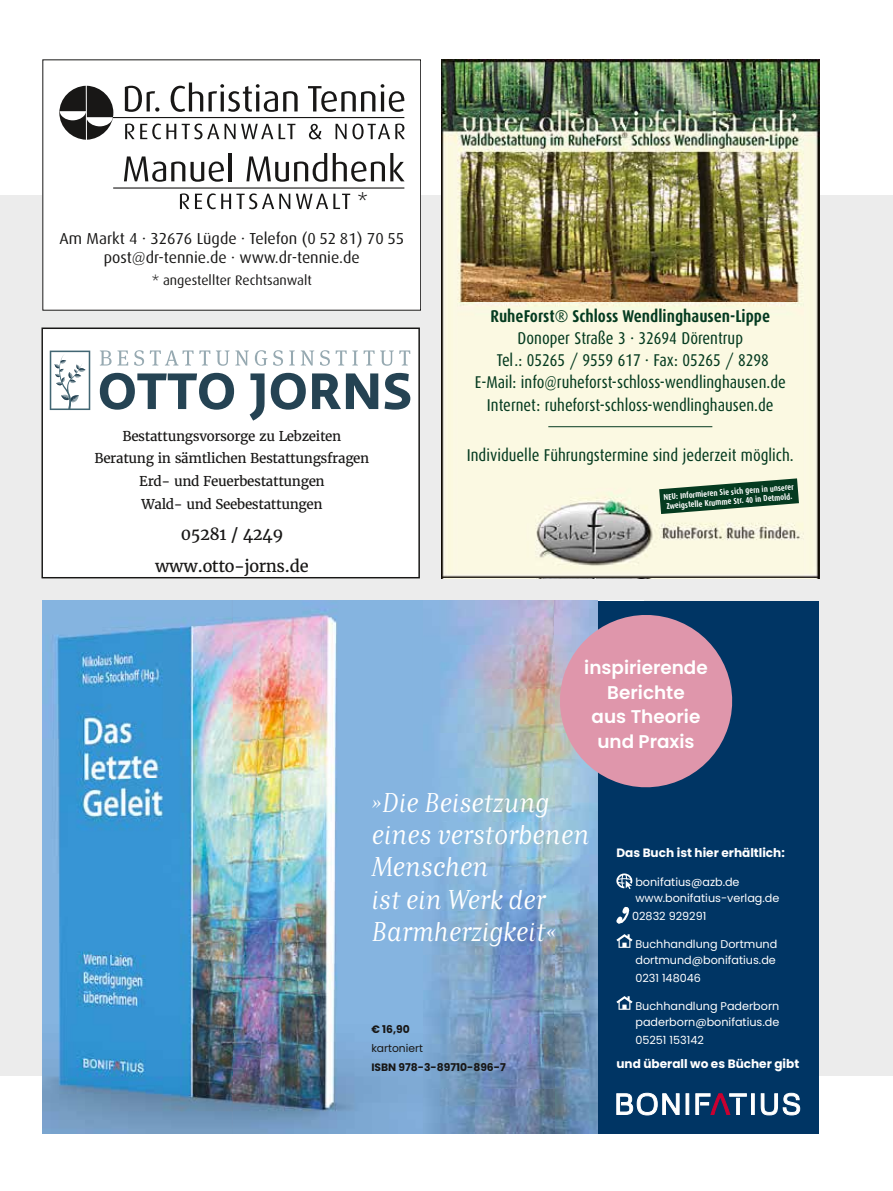
<style>
.page{position:relative;width:893px;height:1191px;background:#fff}
.page>*{position:absolute;margin:0;border:0;box-sizing:border-box;transform-origin:0 0}
.t1{font:italic 26.85px/32.2px "Matrix IIOT";color:#fff}
.t2{font:19.05px "Sari";color:#181716}
.t3{font:600 18.45px/24.5px "Poppins";color:#fff;text-align:center}
.t4{font:17.1px/22.5px "Dax Condensed";color:#053b20;text-align:center}
.t5{font:700 17.1px "Dax Condensed";color:#053b20}
.t6{font:16.5px/31.5px "Merriweather";letter-spacing:-.025em;color:#181716;text-align:center}
.t7{font:15.9px/19px "Dax";color:#181716;text-align:center}
.t8{font:13.8px "Dax";color:#181716}
.t9{font:13.5px/22.5px "Merriweather";letter-spacing:-.025em;color:#181716;text-align:center}
.t10{font:700 12.15px "Poppins";color:#fff}
.t11{font:11.25px/16.4px "Poppins";color:#fff}
.t12{font:700 10.8px "Poppins";color:#181716}
.t13{font:10.8px "Poppins";color:#181716}
.t14{font:700 8.4px/9.3px "Dax Condensed";color:#fff}
.s1{font-family:"Sari"}
</style>
<div class="page">
<div style="left:0;top:196px;width:893px;height:880px;background:#ececec"></div>
<img style="left:441px;top:60px;width:379px;height:242px">
<img style="left:441px;top:302px;width:379px;height:276px">
<hr style="left:548px;top:426px;width:164px;height:1px;background:#053b20">
<svg style="left:659px;top:478px;width:140px;height:74px"></svg>
<div style="left:41px;top:327px;width:379px;height:251px;background:#fff"></div>
<svg style="left:100px;top:373px;width:134px;height:37px"></svg>
<svg style="left:250px;top:373px;width:15px;height:47px"></svg>
<svg style="left:271px;top:373px;width:35px;height:37px"></svg>
<svg style="left:312px;top:373px;width:66px;height:36px"></svg>
<svg style="left:385px;top:373px;width:25px;height:36px"></svg>
<svg style="left:100px;top:350px;width:28px;height:15px"></svg>
<svg style="left:134px;top:350px;width:10px;height:16px"></svg>
<svg style="left:150px;top:350px;width:60px;height:15px"></svg>
<svg style="left:216px;top:350px;width:33px;height:16px"></svg>
<svg style="left:255px;top:350px;width:12px;height:16px"></svg>
<svg style="left:273px;top:350px;width:10px;height:16px"></svg>
<svg style="left:289px;top:350px;width:6px;height:15px"></svg>
<svg style="left:301px;top:350px;width:13px;height:15px"></svg>
<svg style="left:320px;top:350px;width:10px;height:16px"></svg>
<svg style="left:336px;top:350px;width:74px;height:16px"></svg>
<svg style="left:50px;top:350px;width:40px;height:60px"></svg>
<div style="left:41px;top:327px;width:379px;height:251px;border:2px solid #181716"></div>
<img style="left:43px;top:601px;width:555px;height:532px">
<div style="left:598px;top:601px;width:221px;height:532px;background:#003564"></div>
<svg style="left:616px;top:873px;width:16px;height:16px"></svg>
<svg style="left:616px;top:906px;width:14px;height:18px"></svg>
<svg style="left:616px;top:934px;width:17px;height:13px"></svg>
<svg style="left:616px;top:996px;width:17px;height:13px"></svg>
<svg style="left:616px;top:1093px;width:184px;height:22px"></svg>
<svg style="left:550px;top:604px;width:183px;height:193px"></svg>
<div style="left:43px;top:60px;width:378px;height:250px;background:#fff"></div>
<hr style="left:89px;top:117px;width:315px;height:1px;background:#181716">
<svg style="left:59px;top:86px;width:54px;height:54px"></svg>
<svg style="left:125px;top:86px;width:34px;height:26px"></svg>
<svg style="left:171px;top:82px;width:32px;height:30px"></svg>
<svg style="left:209px;top:84px;width:89px;height:28px"></svg>
<svg style="left:308px;top:86px;width:67px;height:26px"></svg>
<svg style="left:381px;top:84px;width:23px;height:28px"></svg>
<svg style="left:125px;top:124px;width:51px;height:15px"></svg>
<svg style="left:182px;top:124px;width:37px;height:15px"></svg>
<svg style="left:225px;top:124px;width:48px;height:15px"></svg>
<svg style="left:279px;top:124px;width:16px;height:15px"></svg>
<svg style="left:309px;top:124px;width:13px;height:15px"></svg>
<svg style="left:336px;top:124px;width:69px;height:15px"></svg>
<hr style="left:113px;top:187px;width:291px;height:2px;background:#181716">
<svg style="left:124px;top:156px;width:61px;height:26px"></svg>
<svg style="left:191px;top:161px;width:33px;height:21px"></svg>
<hr style="left:229px;top:153px;width:3px;height:28px;background:#181716">
<svg style="left:246px;top:153px;width:81px;height:29px"></svg>
<svg style="left:333px;top:153px;width:72px;height:29px"></svg>
<svg style="left:180px;top:193px;width:9px;height:16px"></svg>
<svg style="left:195px;top:193px;width:95px;height:16px"></svg>
<svg style="left:296px;top:194px;width:54px;height:15px"></svg>
<p class="t2" style="left:357px;top:191px;width:12px">*</p>
<p class="t7" style="left:59px;top:229px;width:346px">Am Markt 4 · 32676 Lügde · Telefon (0 52 81) 70 55 post@dr-tennie.de · www.dr-tennie.de</p>
<p class="t8" style="left:152px;top:273px;width:162px"><span class="s1">*</span> angestellter Rechtsanwalt</p>
<p class="t9" style="left:95px;top:425px;width:276px">Bestattungsvorsorge zu Lebzeiten Beratung in sämtlichen Bestattungsfragen Erd- und Feuerbestattungen<br>Wald- und Seebestattungen</p>
<p class="t6" style="left:155px;top:518px;width:155px">05281 / 4249 www.otto-jorns.de</p>
<p class="t5" style="left:491px;top:306px;width:281px">RuheForst® Schloss Wendlinghausen-Lippe</p>
<p class="t4" style="left:475px;top:327px;width:313px">Donoper Straße 3 · 32694 Dörentrup<br>Te .: 05265 / 9559 617 · Fax: 05265 / 8298<br>E-Mail: info@ruheforst-schloss-wendlinghausen.de Internet: ruheforst-schloss-wendlinghausen.de</p>
<p class="t4" style="left:467px;top:444px;width:328px">Individuelle Führungstermine sind jederzeit möglich.</p>
<p class="t14" style="left:663px;top:492px;width:132px;rotate:-4deg">NEU: Informieren Sie sich gern in unserer<br>Zweigstelle Krumme Str. 40 in Detmold.</p>
<p class="t5" style="left:491px;top:344px;width:281px">RuheForst® Schloss Wendlinghausen-Lippe</p>
<p class="t4" style="left:497px;top:365px;width:274px">Donoper Straße 3 · 32694 Dörentrup<br>Te .: 05265 / 9559 617 · Fax: 05265 / 8298</p>
<p class="t4" style="left:510px;top:349px;width:5px">l</p>
<p class="t4" style="left:510px;top:387px;width:5px">l</p>
<p class="t3" style="left:584px;top:655px;width:125px">inspirierende<br>Berichte<br>aus Theorie und Praxis</p>
<h1 class="t1" style="left:371px;top:786px;width:219px">»Die Beisetzung eines verstorbenen<br>Menschen<br>ist ein Werk der<br>Barmherzigkeit«</h1>
<p class="t10" style="left:616px;top:845px;width:170px">Das Buch ist hier erhältlich:</p>
<p class="t11" style="left:635px;top:873px;width:146px">bonifatius@azb.de www.bonifatius-verlag.de</p>
<p class="t11" style="left:632px;top:908px;width:76px">02832 929291</p>
<p class="t11" style="left:635px;top:935px;width:143px">Buchhandlung Dortmund dortmund@bonifatius.de</p>
<p class="t11" style="left:635px;top:970px;width:67px">0231 148046</p>
<p class="t11" style="left:635px;top:997px;width:145px">Buchhandlung Paderborn paderborn@bonifatius.de</p>
<p class="t11" style="left:635px;top:1031px;width:70px">05251 153142</p>
<p class="t12" style="left:371px;top:1023px;width:40px">€ 16,90</p>
<p class="t13" style="left:371px;top:1042px;width:53px">kartoniert</p>
<p class="t12" style="left:371px;top:1060px;width:136px">ISBN 978-3-89710-896-7</p>
<p class="t10" style="left:616px;top:1057px;width:184px">und überall wo es Bücher gibt</p>
</div>
